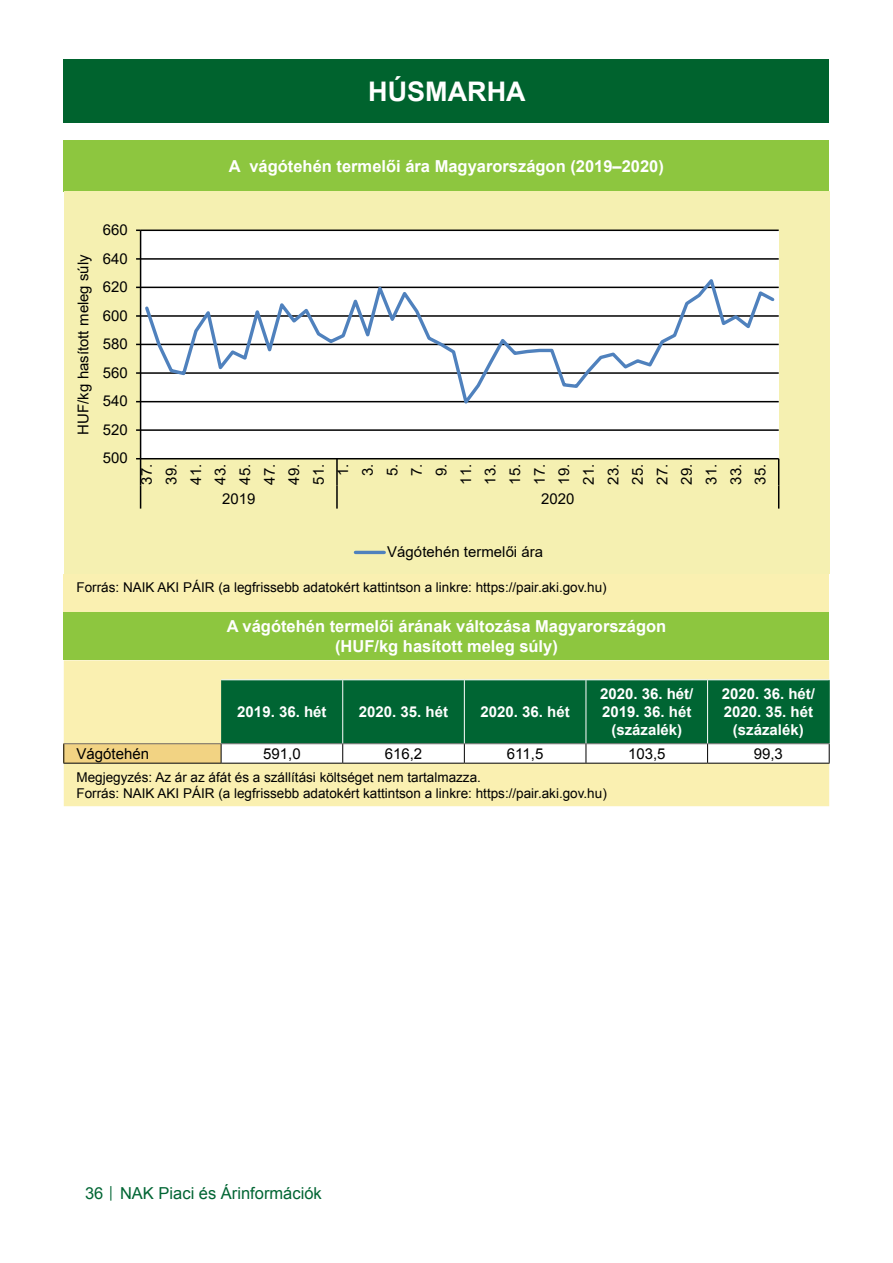
<style>
.page{position:relative;width:893px;height:1263px;background:#fff}
.page>*{position:absolute;margin:0;border:0;box-sizing:border-box;transform-origin:0 0}
.t1{font:700 27px "Arial";color:#fff}
.t2{font:700 16.5px/19.8px "Arial";color:#fff;text-align:center}
.t3{font:16.5px "Arial";color:#006533}
.t4{font:15px/24.6px "Arial";color:#000;text-align:center}
.t5{font:700 15px/18px "Arial";color:#fff;text-align:center}
.t6{font:13.5px/16.2px "Arial";color:#000}
.s1{font-size:12px}
</style>
<div class="page">
<div style="left:64px;top:60px;width:765px;height:63px;background:#00632e"></div>
<div style="left:64px;top:611px;width:765px;height:49px;background:#8dc63f"></div>
<div style="left:64px;top:660px;width:765px;height:146px;background:#faf0b1"></div>
<div style="left:64px;top:744px;width:157px;height:19px;background:#f2d383"></div>
<hr style="left:221px;top:679px;width:122px;height:1px;background:#fff">
<hr style="left:343px;top:679px;width:121px;height:1px;background:#fff">
<hr style="left:464px;top:679px;width:122px;height:1px;background:#fff">
<hr style="left:586px;top:679px;width:122px;height:1px;background:#fff">
<hr style="left:708px;top:679px;width:122px;height:1px;background:#fff">
<hr style="left:63px;top:743px;width:158px;height:1px;background:#706f6f">
<svg style="left:63px;top:744px;width:1px;height:19px"></svg>
<svg style="left:221px;top:680px;width:609px;height:83px"></svg>
<hr style="left:63px;top:763px;width:158px;height:1px;background:#000">
<hr style="left:221px;top:763px;width:122px;height:1px;background:#000">
<hr style="left:343px;top:763px;width:121px;height:1px;background:#000">
<hr style="left:464px;top:763px;width:122px;height:1px;background:#000">
<hr style="left:586px;top:763px;width:122px;height:1px;background:#000">
<hr style="left:708px;top:763px;width:122px;height:1px;background:#000">
<div style="left:64px;top:140px;width:765px;height:51px;background:#8dc63f"></div>
<div style="left:64px;top:574px;width:765px;height:37px;background:#faf0b1"></div>
<div style="left:64px;top:191px;width:765px;height:383px;background:#f5f0b1"></div>
<div style="left:141px;top:230px;width:638px;height:229px;background:#fff"></div>
<hr style="left:141px;top:429px;width:638px;height:2px;background:#000">
<hr style="left:141px;top:401px;width:638px;height:1px;background:#000">
<hr style="left:141px;top:372px;width:638px;height:2px;background:#000">
<hr style="left:141px;top:344px;width:638px;height:1px;background:#000">
<hr style="left:141px;top:315px;width:638px;height:2px;background:#000">
<hr style="left:141px;top:287px;width:638px;height:1px;background:#000">
<hr style="left:141px;top:258px;width:638px;height:2px;background:#000">
<hr style="left:141px;top:230px;width:638px;height:1px;background:#000">
<hr style="left:140px;top:230px;width:1px;height:229px;background:#000">
<hr style="left:141px;top:458px;width:638px;height:1px;background:#000">
<hr style="left:336px;top:459px;width:2px;height:26px;background:#000">
<svg style="left:136px;top:458px;width:5px;height:51px"></svg>
<hr style="left:336px;top:485px;width:2px;height:24px;background:#000">
<svg style="left:778px;top:459px;width:1px;height:50px"></svg>
<svg style="left:143px;top:279px;width:634px;height:125px"></svg>
<hr style="left:355px;top:551px;width:29px;height:3px;background:#4f81bd">
<h1 class="t1" style="left:368px;top:74px;width:159px">HÚSMARHA</h1>
<p class="t2" style="left:229px;top:157px;width:436px">A vágótehén termelői ára Magyarországon (2019–2020)</p>
<p class="t4" style="left:71px;top:435px;width:181px;rotate:-90deg">HUF/kg hasított meleg súly</p>
<p class="t4" style="left:103px;top:217px;width:27px">660</p>
<p class="t4" style="left:103px;top:246px;width:27px">640</p>
<p class="t4" style="left:103px;top:274px;width:27px">620</p>
<p class="t4" style="left:103px;top:303px;width:27px">600</p>
<p class="t4" style="left:103px;top:331px;width:27px">580</p>
<p class="t4" style="left:103px;top:360px;width:27px">560</p>
<p class="t4" style="left:103px;top:389px;width:27px">540</p>
<p class="t4" style="left:103px;top:417px;width:27px">520</p>
<p class="t4" style="left:103px;top:446px;width:27px">500</p>
<p class="t4" style="left:134px;top:484px;width:22px;rotate:-90deg">37.<br>39.<br>41.<br>43.<br>45.<br>47.<br>49.<br>51.<br>1.<br>3.<br>5.<br>7.<br>9.<br>11.<br>13.<br>15.<br>17.<br>19.<br>21.<br>23.<br>25.<br>27.<br>29.<br>31.<br>33.<br>35.</p>
<p class="t4" style="left:222px;top:486px;width:35px">2019</p>
<p class="t4" style="left:541px;top:486px;width:35px">2020</p>
<p class="t4" style="left:387px;top:539px;width:157px">Vágótehén termelői ára</p>
<p class="t6" style="left:77px;top:580px;width:532px">Forrás: NAIK AKI PÁIR (a legfrissebb adatokért kattintson a linkre: https://pair.aki.gov.hu)</p>
<p class="t2" style="left:227px;top:617px;width:441px">A vágótehén termelői árának változása Magyarországon (HUF/kg hasított meleg súly)</p>
<p class="t5" style="left:237px;top:703px;width:91px">2019. 36. hét</p>
<p class="t5" style="left:359px;top:703px;width:91px">2020. 35. hét</p>
<p class="t5" style="left:481px;top:703px;width:91px">2020. 36. hét</p>
<p class="t5" style="left:600px;top:685px;width:95px">2020. 36. hét/<br>2019. 36. hét (százalék)</p>
<p class="t5" style="left:722px;top:685px;width:95px">2020. 36. hét/<br>2020. 35. hét (százalék)</p>
<p class="t4" style="left:77px;top:741px;width:74px">Vágótehén</p>
<p class="t4" style="left:263px;top:741px;width:39px">591,0</p>
<p class="t4" style="left:385px;top:741px;width:39px">616,2</p>
<p class="t4" style="left:507px;top:741px;width:38px">611,5</p>
<p class="t4" style="left:628px;top:741px;width:39px">103,5</p>
<p class="t4" style="left:754px;top:741px;width:31px">99,3</p>
<p class="t6" style="left:77px;top:769px;width:532px">Megjegyzés: Az ár az áfát és a szállítási költséget nem tartalmazza.<br>Forrás: NAIK AKI PÁIR (a legfrissebb adatokért kattintson a linkre: https://pair.aki.gov.hu)</p>
<p class="t3" style="left:85px;top:1182px;width:238px">36 <span class="s1">│</span> NAK Piaci és Árinformációk</p>
</div>
